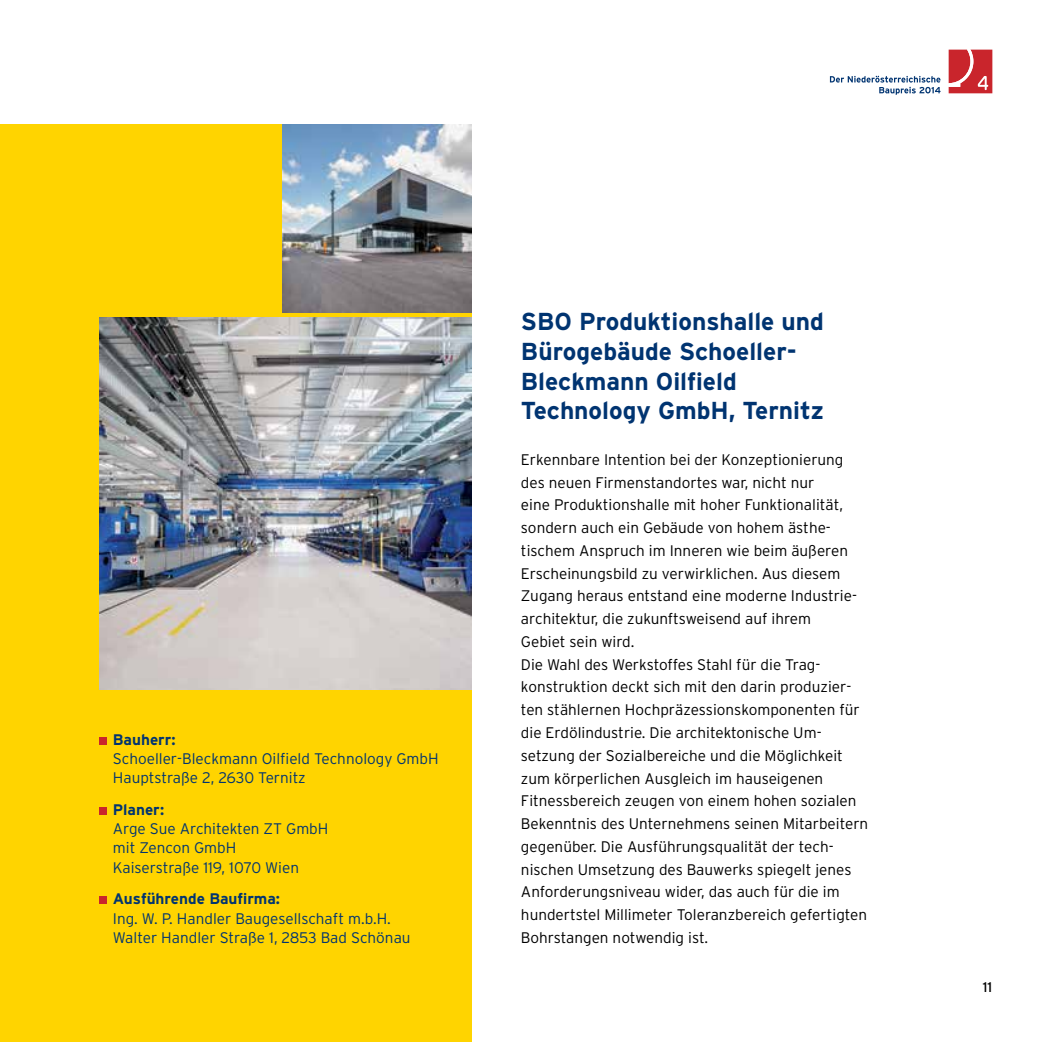
<style>
.page{position:relative;width:1042px;height:1042px;background:#fff}
.page>*{position:absolute;margin:0;border:0;box-sizing:border-box;transform-origin:0 0}
.t1{font:700 24.5px/29.8px "Interstate";color:#003471}
.t2{font:300 15.4px/22.8px "Interstate";color:#000}
.t3{font:300 15.4px/19.2px "Interstate";color:#003471}
.t4{font:700 15.4px "Interstate";color:#003471}
.t5{font:14px "Interstate";color:#000}
</style>
<div class="page">
<svg style="left:948px;top:50px;width:44px;height:43px;background:#d04349"></svg>
<svg style="left:830px;top:76px;width:110px;height:19px"></svg>
<div style="left:0;top:124px;width:471px;height:918px;background:#ffd400"></div>
<img style="left:99px;top:317px;width:372px;height:373px">
<img style="left:283px;top:124px;width:188px;height:189px">
<div style="left:99px;top:737px;width:8px;height:8px;background:#c9252c"></div>
<div style="left:99px;top:807px;width:8px;height:8px;background:#c9252c"></div>
<div style="left:99px;top:896px;width:8px;height:8px;background:#c9252c"></div>
<p class="t4" style="left:113px;top:731px;width:64px">Bauherr:</p>
<p class="t3" style="left:113px;top:749px;width:327px">Schoeller-Bleckmann Oilfield Technology GmbH<br>Hauptstraße 2, 2630 Ternitz</p>
<p class="t4" style="left:113px;top:801px;width:53px">Planer:</p>
<p class="t3" style="left:113px;top:819px;width:217px">Arge Sue Architekten ZT GmbH mit Zencon GmbH<br>Kaiserstraße 119, 1070 Wien</p>
<p class="t4" style="left:113px;top:890px;width:169px">Ausführende Baufirma:</p>
<p class="t3" style="left:113px;top:908px;width:299px">Ing. W. P. Handler Baugesellschaft m.b.H.<br>Walter Handler Straße 1, 2853 Bad Schönau</p>
<h1 class="t1" style="left:521px;top:306px;width:305px">SBO Produktionshalle und<br>Bürogebäude Schoeller-<br>Bleckmann Oilfield<br>Technology GmbH, Ternitz</h1>
<p class="t2" style="left:521px;top:448px;width:349px">Erkennbare Intention bei der Konzeptionierung des neuen Firmenstandortes war, nicht nur<br>eine Produktionshalle mit hoher Funktionalität, sondern auch ein Gebäude von hohem ästhe&shy;tischem Anspruch im Inneren wie beim äußeren Erscheinungsbild zu verwirklichen. Aus diesem Zugang heraus entstand eine moderne Industrie&shy;architektur, die zukunftsweisend auf ihrem<br>Gebiet sein wird.<br>Die Wahl des Werkstoffes Stahl für die Trag&shy;konstruktion deckt sich mit den darin produzier&shy;ten stählernen Hochpräzessionskomponenten für die Erdölindustrie. Die architektonische Um&shy;setzung der Sozialbereiche und die Möglichkeit zum körperlichen Ausgleich im hauseigenen Fitnessbereich zeugen von einem hohen sozialen Bekenntnis des Unternehmens seinen Mitarbeitern gegenüber. Die Ausführungsqualität der tech&shy;nischen Umsetzung des Bauwerks spiegelt jenes Anforderungsniveau wider, das auch für die im hundertstel Millimeter Toleranzbereich gefertigten Bohrstangen notwendig ist.</p>
<p class="t5" style="left:983px;top:979px;width:11px">11</p>
</div>
